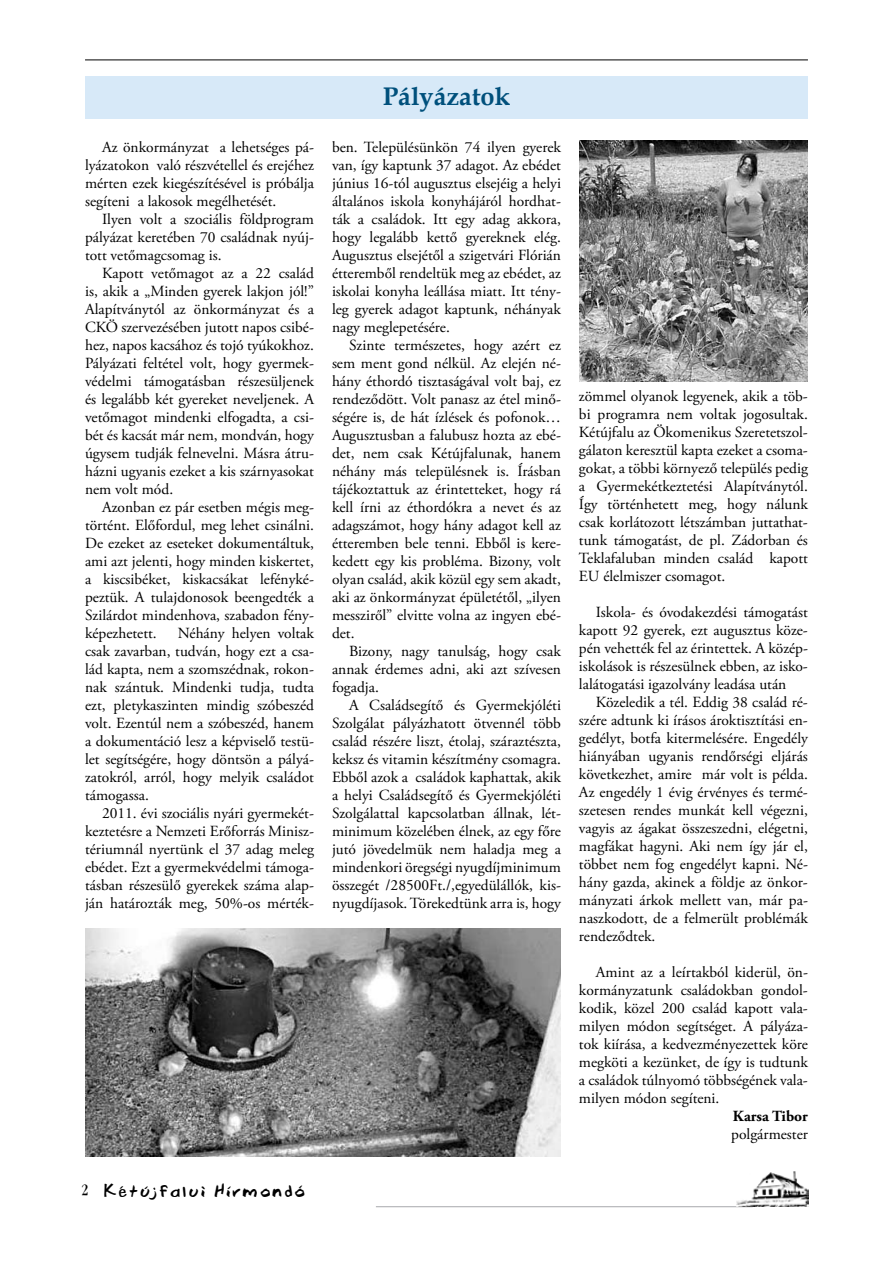
<style>
.page{position:relative;width:893px;height:1263px;background:#fff}
.page>*{position:absolute;margin:0;border:0;box-sizing:border-box;transform-origin:0 0}
.t1{font:700 25.5px "Book Antiqua";color:#00507c}
.t2{font:18px "Brook 23";letter-spacing:.11em;color:#000}
.t3{font:16.5px "Garamond Bk Cn PFL";color:#000}
.t4{font:15.45px/18px "Adobe Garamond Pro";color:#000;text-align:justify}
.t5{font:700 15.45px "Adobe Garamond Pro";color:#000}
.s1{font-family:"Garamond Bk Cn PFL";font-size:15px}
</style>
<div class="page">
<hr style="left:85px;top:60px;width:723px;height:1px;background:#000">
<hr style="left:376px;top:1206px;width:377px;height:1px;background:#a7a9ac">
<img style="left:737px;top:1171px;width:71px;height:36px">
<div style="left:85px;top:77px;width:723px;height:42px;background:#d7e9f8"></div>
<img style="left:85px;top:928px;width:476px;height:229px">
<img style="left:579px;top:140px;width:228px;height:241px">
<p class="t4" style="left:85px;top:138px;width:230px;text-indent:17px">Az önkormányzat a lehetséges pá&shy;lyázatokon való részvétellel és erejéhez mérten ezek kiegészítésével is próbálja segíteni a lakosok megélhetését.</p>
<p class="t4" style="left:85px;top:210px;width:230px;text-indent:17px">Ilyen volt a szociális földprogram pályázat keretében 70 családnak nyúj&shy;tott vetőmagcsomag is.</p>
<p class="t4" style="left:85px;top:264px;width:230px;text-indent:17px">Kapott vetőmagot az a 22 család is, akik a „Minden gyerek lakjon jól!” Alapítványtól az önkormányzat és a CKÖ szervezésében jutott napos csibé&shy;hez, napos kacsához és tojó tyúkokhoz.<br>Pályázati feltétel volt, hogy gyermek&shy;védelmi támogatásban részesüljenek és legalább két gyereket neveljenek. A vetőmagot mindenki elfogadta, a csi&shy;bét és kacsát már nem, mondván, hogy úgysem tudják felnevelni. Másra átru&shy;házni ugyanis ezeket a kis szárnyasokat nem volt mód.</p>
<p class="t4" style="left:85px;top:498px;width:230px;text-indent:17px">Azonban ez pár esetben mégis meg&shy;történt. Előfordul, meg lehet csinálni.<br>De ezeket az eseteket dokumentáltuk, ami azt jelenti, hogy minden kiskertet, a kiscsibéket, kiskacsákat lefényké&shy;peztük. A tulajdonosok beengedték a Szilárdot mindenhova, szabadon fény&shy;képezhetett.</p>
<p class="t4" style="left:85px;top:624px;width:230px;text-indent:93px">Néhány helyen voltak csak zavarban, tudván, hogy ezt a csa&shy;lád kapta, nem a szomszédnak, rokon&shy;nak szántuk. Mindenki tudja, tudta ezt, pletykaszinten mindig szóbeszéd volt. Ezentúl nem a szóbeszéd, hanem a dokumentáció lesz a képviselő testü&shy;let segítségére, hogy döntsön a pályá&shy;zatokról, arról, hogy melyik családot támogassa.</p>
<p class="t4" style="left:85px;top:804px;width:230px;text-indent:17px">2011. évi szociális nyári gyermekét&shy;keztetésre a Nemzeti Erőforrás Minisz&shy;tériumnál nyertünk el 37 adag meleg ebédet. Ezt a gyermekvédelmi támoga&shy;tásban részesülő gyerekek száma alap&shy;ján határozták meg, 50%-os mérték-</p>
<h1 class="t1" style="left:383px;top:79px;width:129px">Pályázatok</h1>
<p class="t4" style="left:332px;top:138px;width:230px">ben. Településünkön 74 ilyen gyerek van, így kaptunk 37 adagot. Az ebédet június 16-tól augusztus elsejéig a helyi általános iskola konyhájáról hordhat&shy;ták a családok. Itt egy adag akkora, hogy legalább kettő gyereknek elég.<br>Augusztus elsejétől a szigetvári Flórián étteremből rendeltük meg az ebédet, az iskolai konyha leállása miatt. Itt tény&shy;leg gyerek adagot kaptunk, néhányak nagy meglepetésére.</p>
<p class="t4" style="left:332px;top:336px;width:230px;text-indent:17px">Szinte természetes, hogy azért ez sem ment gond nélkül. Az elején né&shy;hány éthordó tisztaságával volt baj, ez rendeződött. Volt panasz az étel minő&shy;ségére is, de hát ízlések és pofonok… Augusztusban a falubusz hozta az ebé&shy;det, nem csak Kétújfalunak, hanem néhány más településnek is. Írásban tájékoztattuk az érintetteket, hogy rá kell írni az éthordókra a nevet és az adagszámot, hogy hány adagot kell az étteremben bele tenni. Ebből is kere&shy;kedett egy kis probléma. Bizony, volt olyan család, akik közül egy sem akadt, aki az önkormányzat épületétől, „ilyen messziről” elvitte volna az ingyen ebé&shy;det.</p>
<p class="t4" style="left:332px;top:642px;width:230px;text-indent:17px">Bizony, nagy tanulság, hogy csak annak érdemes adni, aki azt szívesen fogadja.</p>
<p class="t4" style="left:332px;top:696px;width:230px;text-indent:17px">A Családsegítő és Gyermekjóléti Szolgálat pályázhatott ötvennél több család részére liszt, étolaj, száraztészta, keksz és vitamin készítmény csomagra.<br>Ebből azok a családok kaphattak, akik a helyi Családsegítő és Gyermekjóléti Szolgálattal kapcsolatban állnak, lét&shy;minimum közelében élnek, az egy főre jutó jövedelmük nem haladja meg a mindenkori öregségi nyugdíjminimum összegét /28500Ft./,egyedülállók, kis&shy;nyugdíjasok. Törekedtünk arra is, hogy</p>
<p class="t2" style="left:85px;top:1181px;width:221px"><span class="s1">2</span> Kétújfalui Hírmondó</p>
<p class="t3" style="left:81px;top:1180px;width:9px">2</p>
<p class="t4" style="left:579px;top:388px;width:230px">zömmel olyanok legyenek, akik a töb&shy;bi programra nem voltak jogosultak.<br>Kétújfalu az Ökomenikus Szeretetszol&shy;gálaton keresztül kapta ezeket a csoma&shy;gokat, a többi környező település pedig a Gyermekétkeztetési Alapítványtól.<br>Így történhetett meg, hogy nálunk csak korlátozott létszámban juttathat&shy;tunk támogatást, de pl. Zádorban és Teklafaluban minden család kapott EU élelmiszer csomagot.</p>
<p class="t4" style="left:579px;top:604px;width:230px;text-indent:17px">Iskola- és óvodakezdési támogatást kapott 92 gyerek, ezt augusztus köze&shy;pén vehették fel az érintettek. A közép&shy;iskolások is részesülnek ebben, az isko&shy;lalátogatási igazolvány leadása után</p>
<p class="t4" style="left:579px;top:694px;width:230px;text-indent:17px">Közeledik a tél. Eddig 38 család ré&shy;szére adtunk ki írásos ároktisztítási en&shy;gedélyt, botfa kitermelésére. Engedély hiányában ugyanis rendőrségi eljárás következhet, amire már volt is példa.<br>Az engedély 1 évig érvényes és termé&shy;szetesen rendes munkát kell végezni, vagyis az ágakat összeszedni, elégetni, magfákat hagyni. Aki nem így jár el, többet nem fog engedélyt kapni. Né&shy;hány gazda, akinek a földje az önkor&shy;mányzati árkok mellett van, már pa&shy;naszkodott, de a felmerült problémák rendeződtek.</p>
<p class="t4" style="left:579px;top:964px;width:230px;text-indent:17px">Amint az a leírtakból kiderül, ön&shy;kormányzatunk családokban gondol&shy;kodik, közel 200 család kapott vala&shy;milyen módon segítséget. A pályáza&shy;tok kiírása, a kedvezményezettek köre megköti a kezünket, de így is tudtunk a családok túlnyomó többségének vala&shy;milyen módon segíteni.</p>
<p class="t5" style="left:733px;top:1107px;width:77px">Karsa Tibor</p>
<p class="t4" style="left:731px;top:1126px;width:78px">polgármester</p>
</div>
